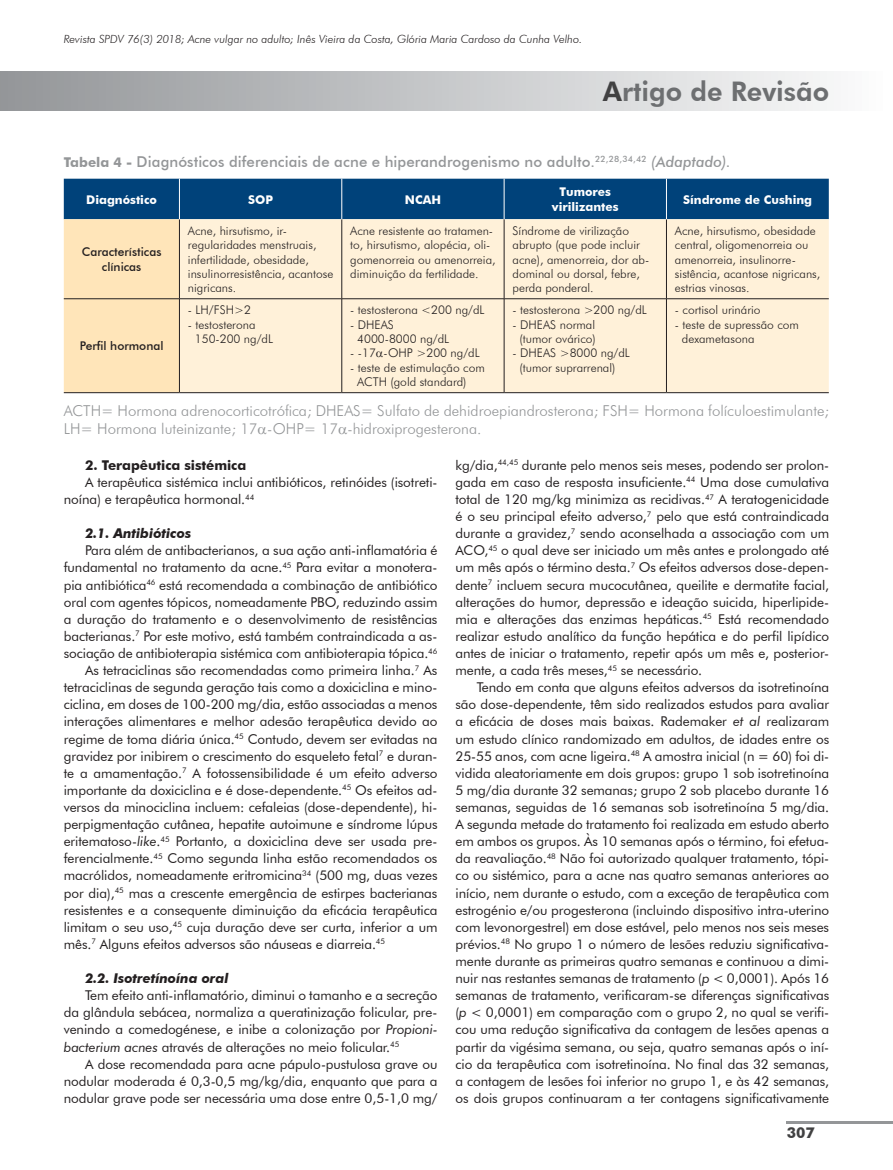
<style>
.page{position:relative;width:893px;height:1170px;background:#fff}
.page>*{position:absolute;margin:0;border:0;box-sizing:border-box;transform-origin:0 0}
.t1{font:800 27px "Futura BT";color:#6d6f71}
.t2{font:300 15px/18px "Futura BT";color:#949698}
.t3{font:500 15px "Futura BT";letter-spacing:.005em;color:#949698}
.t4{font:700 15px "Futura BT";color:#414142}
.t5{font:13.5px/17.1px "Futura BT";letter-spacing:-.005em;color:#231f20;text-align:justify}
.t6{font:italic 700 13.5px "Futura BT";letter-spacing:-.005em;color:#231f20}
.t7{font:700 13.5px "Futura BT";letter-spacing:-.005em;color:#231f20}
.t8{font:300 12px/14.4px "Futura BT";color:#231f20}
.t9{font:700 12px/14.4px "Futura BT";color:#fff;text-align:center}
.t10{font:500 12px/14.4px "Futura BT";color:#231f20;text-align:center}
.t11{font:italic 300 11.25px "Futura BT";color:#231f20}
.s1{color:#414142}
.s2{font-weight:700;font-size:13.5px}
.s3{font-style:italic}
</style>
<div class="page">
<hr style="left:787px;top:1120px;width:106px;height:3px;background:#949698">
<div style="left:0;top:72px;width:893px;height:38px;background:linear-gradient(to right,#939598,#fcfdfd)"></div>
<hr style="left:64px;top:392px;width:115px;height:1px;background:#231f20">
<hr style="left:179px;top:392px;width:163px;height:1px;background:#231f20">
<hr style="left:342px;top:392px;width:162px;height:1px;background:#231f20">
<hr style="left:504px;top:392px;width:162px;height:1px;background:#231f20">
<hr style="left:666px;top:392px;width:163px;height:1px;background:#231f20">
<svg style="left:64px;top:179px;width:765px;height:213px;background:#ccccc1"></svg>
<p class="t11" style="left:64px;top:32px;width:520px">Revista SPDV 76(3) 2018; Acne vulgar no adulto; Inês Vieira da Costa, Glória Maria Cardoso da Cunha Velho.</p>
<h1 class="t1" style="left:603px;top:75px;width:228px"><span class="s1">A</span>rtigo de Revisão</h1>
<p class="t3" style="left:64px;top:153px;width:668px"><span class="s2">Tabela 4 -</span> Diagnósticos diferenciais de acne e hiperandrogenismo no adulto.<sup>22,28,34,42</sup> <span class="s3">(Adaptado)</span>.</p>
<p class="t9" style="left:86px;top:192px;width:72px">Diagnóstico</p>
<p class="t9" style="left:248px;top:192px;width:26px">SOP</p>
<p class="t9" style="left:405px;top:192px;width:38px">NCAH</p>
<p class="t9" style="left:552px;top:185px;width:68px">Tumores virilizantes</p>
<p class="t9" style="left:683px;top:192px;width:131px">Síndrome de Cushing</p>
<p class="t10" style="left:82px;top:245px;width:81px">Características clínicas</p>
<p class="t8" style="left:188px;top:223px;width:147px">Acne, hirsutismo, ir&shy;regularidades menstruais, infertilidade, obesidade, insulinorresistência, acantose nigricans.</p>
<p class="t8" style="left:350px;top:223px;width:147px">Acne resistente ao tratamen&shy;to, hirsutismo, alopécia, oli&shy;gomenorreia ou amenorreia, diminuição da fertilidade.</p>
<p class="t8" style="left:513px;top:223px;width:138px">Síndrome de virilização abrupto (que pode incluir acne), amenorreia, dor ab&shy;dominal ou dorsal, febre, perda ponderal.</p>
<p class="t8" style="left:675px;top:223px;width:147px">Acne, hirsutismo, obesidade central, oligomenorreia ou amenorreia, insulinorre&shy;sistência, acantose nigricans, estrias vinosas.</p>
<p class="t10" style="left:80px;top:339px;width:85px">Perfil hormonal</p>
<p class="t8" style="left:188px;top:303px;width:65px">- LH/FSH&gt;2</p>
<p class="t8" style="left:195px;top:317px;width:80px;text-indent:-7px">- testosterona<br>150-200 ng/dL</p>
<p class="t8" style="left:350px;top:303px;width:136px">- testosterona &lt;200 ng/dL</p>
<p class="t8" style="left:357px;top:317px;width:93px;text-indent:-7px">- DHEAS<br>4000-8000 ng/dL</p>
<p class="t8" style="left:350px;top:346px;width:131px">- -17 -OHP &gt;200 ng/dL</p>
<p class="t8" style="left:357px;top:360px;width:129px;text-indent:-7px">- teste de estimulação com<br>ACTH (gold standard)</p>
<p class="t8" style="left:513px;top:303px;width:136px">- testosterona &gt;200 ng/dL</p>
<p class="t8" style="left:513px;top:317px;width:85px;text-align:center">- DHEAS normal (tumor ovárico)</p>
<p class="t8" style="left:520px;top:346px;width:112px;text-indent:-7px">- DHEAS &gt;8000 ng/dL (tumor suprarrenal)</p>
<p class="t8" style="left:675px;top:303px;width:87px">- cortisol urinário</p>
<p class="t8" style="left:682px;top:317px;width:119px;text-indent:-7px">- teste de supressão com dexametasona</p>
<p class="t2" style="left:64px;top:401px;width:767px">ACTH= Hormona adrenocorticotrófica; DHEAS= Sulfato de dehidroepiandrosterona; FSH= Hormona folículoestimulante;<br>LH= Hormona luteinizante; 17 -OHP= 17 -hidroxiprogesterona.</p>
<p class="t7" style="left:85px;top:456px;width:163px">2. Terapêutica sistémica</p>
<p class="t5" style="left:64px;top:473px;width:375px;text-indent:21px">A terapêutica sistémica inclui antibióticos, retinóides (isotreti&shy;noína) e terapêutica hormonal.<sup>44</sup></p>
<p class="t6" style="left:85px;top:525px;width:108px">2.1. Antibióticos</p>
<p class="t5" style="left:85px;top:542px;width:354px">Para além de antibacterianos, a sua ação anti-inflamatória é</p>
<p class="t5" style="left:64px;top:559px;width:375px">fundamental no tratamento da acne.<sup>45</sup> Para evitar a monotera-</p>
<p class="t5" style="left:64px;top:576px;width:375px">pia antibiótica<sup>46</sup> está recomendada a combinação de antibiótico</p>
<p class="t5" style="left:64px;top:593px;width:375px">oral com agentes tópicos, nomeadamente PBO, reduzindo assim</p>
<p class="t5" style="left:64px;top:610px;width:375px">a duração do tratamento e o desenvolvimento de resistências</p>
<p class="t5" style="left:64px;top:627px;width:375px">bacterianas.<sup>7</sup> Por este motivo, está também contraindicada a as-</p>
<p class="t5" style="left:64px;top:644px;width:375px">sociação de antibioterapia sistémica com antibioterapia tópica.<sup>46</sup></p>
<p class="t5" style="left:85px;top:661px;width:354px">As tetraciclinas são recomendadas como primeira linha.<sup>7</sup> As</p>
<p class="t5" style="left:64px;top:678px;width:375px">tetraciclinas de segunda geração tais como a doxiciclina e mino-</p>
<p class="t5" style="left:64px;top:695px;width:375px">ciclina, em doses de 100-200 mg/dia, estão associadas a menos</p>
<p class="t5" style="left:64px;top:713px;width:375px">interações alimentares e melhor adesão terapêutica devido ao</p>
<p class="t5" style="left:64px;top:730px;width:375px">regime de toma diária única.<sup>45</sup> Contudo, devem ser evitadas na</p>
<p class="t5" style="left:64px;top:747px;width:375px">gravidez por inibirem o crescimento do esqueleto fetal<sup>7</sup> e duran-</p>
<p class="t5" style="left:64px;top:764px;width:375px">te a amamentação.<sup>7</sup> A fotossensibilidade é um efeito adverso</p>
<p class="t5" style="left:64px;top:781px;width:375px">importante da doxiciclina e é dose-dependente.<sup>45</sup> Os efeitos ad-</p>
<p class="t5" style="left:64px;top:798px;width:375px">versos da minociclina incluem: cefaleias (dose-dependente), hi-</p>
<p class="t5" style="left:64px;top:815px;width:375px">perpigmentação cutânea, hepatite autoimune e síndrome lúpus</p>
<p class="t5" style="left:64px;top:832px;width:375px">eritematoso-<span class="s3">like</span>.<sup>45</sup> Portanto, a doxiciclina deve ser usada pre-</p>
<p class="t5" style="left:64px;top:849px;width:375px">ferencialmente.<sup>45</sup> Como segunda linha estão recomendados os</p>
<p class="t5" style="left:64px;top:866px;width:375px">macrólidos, nomeadamente eritromicina<sup>34</sup> (500 mg, duas vezes</p>
<p class="t5" style="left:64px;top:884px;width:375px">por dia),<sup>45</sup> mas a crescente emergência de estirpes bacterianas</p>
<p class="t5" style="left:64px;top:901px;width:375px">resistentes e a consequente diminuição da eficácia terapêutica</p>
<p class="t5" style="left:64px;top:918px;width:375px">limitam o seu uso,<sup>45</sup> cuja duração deve ser curta, inferior a um</p>
<p class="t5" style="left:64px;top:935px;width:323px">mês.<sup>7</sup> Alguns efeitos adversos são náuseas e diarreia.<sup>45</sup></p>
<p class="t6" style="left:85px;top:969px;width:145px">2.2. Isotretínoína oral</p>
<p class="t5" style="left:64px;top:986px;width:375px;text-indent:21px">Tem efeito anti-inflamatório, diminui o tamanho e a secreção da glândula sebácea, normaliza a queratinização folicular, pre&shy;venindo a comedogénese, e inibe a colonização por <span class="s3">Propioni&shy;bacterium acnes</span> através de alterações no meio folicular.<sup>45</sup></p>
<p class="t5" style="left:64px;top:1055px;width:375px;text-indent:21px">A dose recomendada para acne pápulo-pustulosa grave ou nodular moderada é 0,3-0,5 mg/kg/dia, enquanto que para a nodular grave pode ser necessária uma dose entre 0,5-1,0 mg/</p>
<p class="t5" style="left:455px;top:456px;width:375px">kg/dia,<sup>44,45</sup> durante pelo menos seis meses, podendo ser prolon&shy;gada em caso de resposta insuficiente.<sup>44</sup> Uma dose cumulativa total de 120 mg/kg minimiza as recidivas.<sup>47</sup> A teratogenicidade é o seu principal efeito adverso,<sup>7</sup> pelo que está contraindicada durante a gravidez,<sup>7</sup> sendo aconselhada a associação com um ACO,<sup>45</sup> o qual deve ser iniciado um mês antes e prolongado até um mês após o término desta.<sup>7</sup> Os efeitos adversos dose-depen&shy;dente<sup>7</sup> incluem secura mucocutânea, queilite e dermatite facial, alterações do humor, depressão e ideação suicida, hiperlipide&shy;mia e alterações das enzimas hepáticas.<sup>45</sup> Está recomendado realizar estudo analítico da função hepática e do perfil lipídico antes de iniciar o tratamento, repetir após um mês e, posterior&shy;mente, a cada três meses,<sup>45</sup> se necessário.</p>
<p class="t5" style="left:455px;top:678px;width:375px;text-indent:21px">Tendo em conta que alguns efeitos adversos da isotretinoína são dose-dependente, têm sido realizados estudos para avaliar a eficácia de doses mais baixas. Rademaker <span class="s3">et al</span> realizaram um estudo clínico randomizado em adultos, de idades entre os 25-55 anos, com acne ligeira.<sup>48</sup> A amostra inicial (n = 60) foi di&shy;vidida aleatoriamente em dois grupos: grupo 1 sob isotretinoína 5 mg/dia durante 32 semanas; grupo 2 sob placebo durante 16 semanas, seguidas de 16 semanas sob isotretinoína 5 mg/dia.<br>A segunda metade do tratamento foi realizada em estudo aberto em ambos os grupos. Às 10 semanas após o término, foi efetua&shy;da reavaliação.<sup>48</sup> Não foi autorizado qualquer tratamento, tópi&shy;co ou sistémico, para a acne nas quatro semanas anteriores ao início, nem durante o estudo, com a exceção de terapêutica com estrogénio e/ou progesterona (incluindo dispositivo intra-uterino com levonorgestrel) em dose estável, pelo menos nos seis meses prévios.<sup>48</sup> No grupo 1 o número de lesões reduziu significativa&shy;mente durante as primeiras quatro semanas e continuou a dimi&shy;nuir nas restantes semanas de tratamento (<span class="s3">p</span> &lt; 0,0001). Após 16 semanas de tratamento, verificaram-se diferenças significativas (<span class="s3">p</span> &lt; 0,0001) em comparação com o grupo 2, no qual se verifi&shy;cou uma redução significativa da contagem de lesões apenas a partir da vigésima semana, ou seja, quatro semanas após o iní&shy;cio da terapêutica com isotretinoína. No final das 32 semanas, a contagem de lesões foi inferior no grupo 1, e às 42 semanas, os dois grupos continuaram a ter contagens significativamente</p>
<p class="t4" style="left:787px;top:1123px;width:30px">307</p>
</div>
